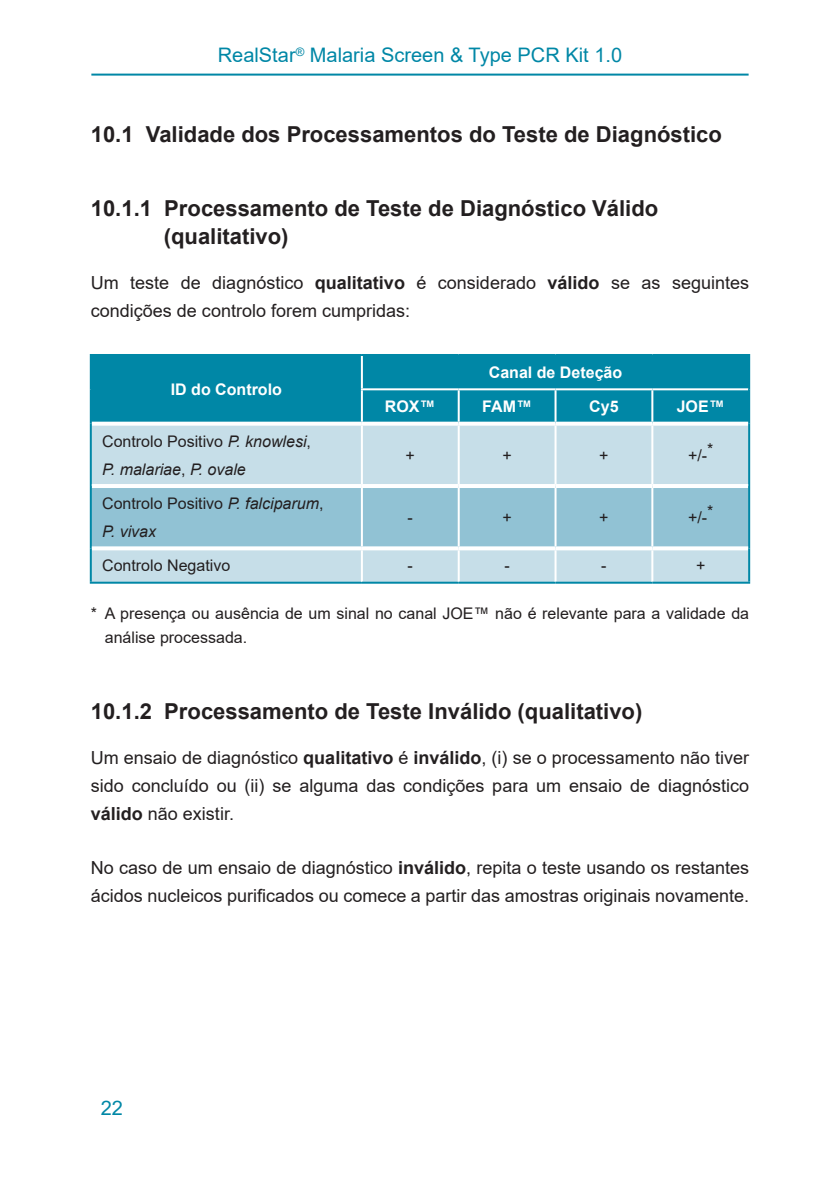
<style>
.page{position:relative;width:840px;height:1191px;background:#fff}
.page>*{position:absolute;margin:0;border:0;box-sizing:border-box;transform-origin:0 0}
.Level_3{font:700 22px "Arial";color:#231f20}
.Level_2{font:700 22px "Arial";color:#231f20}
.Seitenkopf{font:20px "Arial";color:#0087a6}
.Mengentext{font:18px/28px "Arial";color:#231f20}
.Fussnote{font:16px/24px "Arial";color:#231f20}
.Mengentext_links{font:italic 16px/28px "Arial";color:#231f20}
.Kopfzeile{font:700 16px "Arial";color:#fff}
.Mengentext_zentriert{font:16px "Arial";color:#231f20}
.Mengentext_links-2{font:16px "Arial";color:#231f20}
.s1{font-weight:700}
.s2{font-style:normal}
</style>
<div class="page">
<hr style="left:91px;top:74px;width:657px;height:2px;background:#0087a6">
<div style="left:92px;top:356px;width:655px;height:66px;background:#0087a6"></div>
<div style="left:92px;top:426px;width:655px;height:155px;background:#c6dee8"></div>
<div style="left:92px;top:488px;width:655px;height:58px;background:#91c2d4"></div>
<hr style="left:90px;top:354px;width:272px;height:2px;background:#0087a6">
<hr style="left:90px;top:356px;width:2px;height:33px;background:#0087a6">
<hr style="left:90px;top:389px;width:2px;height:35px;background:#0087a6">
<svg style="left:92px;top:422px;width:270px;height:4px"></svg>
<hr style="left:362px;top:354px;width:96px;height:2px;background:#0087a6">
<hr style="left:458px;top:354px;width:97px;height:2px;background:#0087a6">
<hr style="left:555px;top:354px;width:97px;height:2px;background:#0087a6">
<hr style="left:652px;top:354px;width:97px;height:2px;background:#0087a6">
<hr style="left:747px;top:356px;width:2px;height:33px;background:#0087a6">
<hr style="left:361px;top:356px;width:2px;height:32px;background:#fff">
<hr style="left:361px;top:388px;width:97px;height:2px;background:#fff">
<hr style="left:361px;top:390px;width:2px;height:32px;background:#fff">
<svg style="left:362px;top:425px;width:96px;height:1px"></svg>
<hr style="left:458px;top:388px;width:97px;height:2px;background:#fff">
<hr style="left:457px;top:390px;width:2px;height:32px;background:#fff">
<svg style="left:458px;top:422px;width:97px;height:4px"></svg>
<hr style="left:555px;top:388px;width:97px;height:2px;background:#fff">
<hr style="left:554px;top:390px;width:2px;height:32px;background:#fff">
<svg style="left:555px;top:422px;width:97px;height:4px"></svg>
<hr style="left:652px;top:388px;width:95px;height:2px;background:#fff">
<hr style="left:651px;top:390px;width:2px;height:32px;background:#fff">
<hr style="left:747px;top:389px;width:2px;height:35px;background:#0087a6">
<svg style="left:652px;top:422px;width:95px;height:4px"></svg>
<hr style="left:90px;top:424px;width:2px;height:62px;background:#0087a6">
<hr style="left:361px;top:426px;width:2px;height:58px;background:#fff">
<hr style="left:457px;top:426px;width:2px;height:58px;background:#fff">
<hr style="left:554px;top:426px;width:2px;height:58px;background:#fff">
<hr style="left:651px;top:426px;width:2px;height:58px;background:#fff">
<hr style="left:747px;top:424px;width:2px;height:62px;background:#0087a6">
<hr style="left:92px;top:484px;width:270px;height:4px;background:#fff">
<hr style="left:90px;top:486px;width:2px;height:62px;background:#0087a6">
<hr style="left:362px;top:484px;width:96px;height:4px;background:#fff">
<hr style="left:361px;top:488px;width:2px;height:58px;background:#fff">
<hr style="left:458px;top:484px;width:97px;height:4px;background:#fff">
<hr style="left:457px;top:488px;width:2px;height:58px;background:#fff">
<hr style="left:555px;top:484px;width:97px;height:4px;background:#fff">
<hr style="left:554px;top:488px;width:2px;height:58px;background:#fff">
<hr style="left:652px;top:484px;width:95px;height:4px;background:#fff">
<hr style="left:651px;top:488px;width:2px;height:58px;background:#fff">
<hr style="left:747px;top:486px;width:2px;height:62px;background:#0087a6">
<svg style="left:92px;top:546px;width:270px;height:4px"></svg>
<hr style="left:90px;top:548px;width:2px;height:33px;background:#0087a6">
<hr style="left:90px;top:581px;width:272px;height:2px;background:#0087a6">
<svg style="left:362px;top:546px;width:96px;height:4px"></svg>
<hr style="left:361px;top:550px;width:2px;height:31px;background:#fff">
<hr style="left:362px;top:581px;width:96px;height:2px;background:#0087a6">
<svg style="left:458px;top:546px;width:97px;height:4px"></svg>
<hr style="left:457px;top:550px;width:2px;height:31px;background:#fff">
<hr style="left:458px;top:581px;width:97px;height:2px;background:#0087a6">
<svg style="left:555px;top:546px;width:97px;height:4px"></svg>
<hr style="left:554px;top:550px;width:2px;height:31px;background:#fff">
<hr style="left:555px;top:581px;width:97px;height:2px;background:#0087a6">
<svg style="left:652px;top:546px;width:95px;height:4px"></svg>
<hr style="left:651px;top:550px;width:2px;height:31px;background:#fff">
<hr style="left:747px;top:548px;width:2px;height:33px;background:#0087a6">
<hr style="left:652px;top:581px;width:97px;height:2px;background:#0087a6">
<p class="Seitenkopf" style="left:218px;top:41px;width:405px">RealStar<sup>®</sup> Malaria Screen &amp; Type PCR Kit 1.0</p>
<p class="Level_2" style="left:91px;top:119px;width:632px">10.1 Validade dos Processamentos do Teste de Diagnóstico</p>
<p class="Level_3" style="left:91px;top:192px;width:568px">10.1.1 Processamento de Teste de Diagnóstico Válido</p>
<p class="Level_3" style="left:164px;top:220px;width:126px">(qualitativo)</p>
<p class="Mengentext" style="left:91px;top:268px;width:659px">Um teste de diagnóstico <span class="s1">qualitativo</span> é considerado <span class="s1">válido</span> se as seguintes condições de controlo forem cumpridas:</p>
<p class="Kopfzeile" style="left:171px;top:378px;width:113px">ID do Controlo</p>
<p class="Mengentext_links" style="left:102px;top:427px;width:210px"><span class="s2">Controlo Positivo</span> P. knowlesi<span class="s2">,<br></span>P. malariae<span class="s2">,</span> P. ovale</p>
<p class="Mengentext_links" style="left:102px;top:489px;width:223px"><span class="s2">Controlo Positivo</span> P. falciparum<span class="s2">,<br></span>P. vivax</p>
<p class="Kopfzeile" style="left:488px;top:361px;width:135px">Canal de Deteção</p>
<p class="Kopfzeile" style="left:385px;top:395px;width:52px">ROX™</p>
<p class="Kopfzeile" style="left:482px;top:395px;width:51px">FAM™</p>
<p class="Kopfzeile" style="left:589px;top:395px;width:31px">Cy5</p>
<p class="Kopfzeile" style="left:676px;top:395px;width:50px">JOE™</p>
<p class="Mengentext_zentriert" style="left:405px;top:444px;width:11px">+</p>
<p class="Mengentext_zentriert" style="left:502px;top:444px;width:11px">+</p>
<p class="Mengentext_zentriert" style="left:599px;top:444px;width:11px">+</p>
<p class="Mengentext_zentriert" style="left:687px;top:444px;width:27px">+/-*</p>
<p class="Mengentext_zentriert" style="left:407px;top:506px;width:7px">-</p>
<p class="Mengentext_zentriert" style="left:502px;top:506px;width:11px">+</p>
<p class="Mengentext_zentriert" style="left:599px;top:506px;width:11px">+</p>
<p class="Mengentext_zentriert" style="left:687px;top:506px;width:27px">+/-*</p>
<p class="Mengentext_links-2" style="left:102px;top:555px;width:130px">Controlo Negativo</p>
<p class="Mengentext_zentriert" style="left:407px;top:555px;width:7px">-</p>
<p class="Mengentext_zentriert" style="left:504px;top:555px;width:7px">-</p>
<p class="Mengentext_zentriert" style="left:601px;top:555px;width:7px">-</p>
<p class="Mengentext_zentriert" style="left:695px;top:555px;width:11px">+</p>
<p class="Fussnote" style="left:105px;top:601px;width:645px;text-indent:-14px">* A presença ou ausência de um sinal no canal JOE™ não é relevante para a validade da análise processada.</p>
<p class="Level_3" style="left:91px;top:696px;width:553px">10.1.2 Processamento de Teste Inválido (qualitativo)</p>
<p class="Mengentext" style="left:91px;top:744px;width:659px;text-align:justify">Um ensaio de diagnóstico <span class="s1">qualitativo</span> é <span class="s1">inválido</span>, (i) se o processamento não tiver sido concluído ou (ii) se alguma das condições para um ensaio de diagnóstico <span class="s1">válido</span> não existir.</p>
<p class="Mengentext" style="left:91px;top:854px;width:659px">No caso de um ensaio de diagnóstico <span class="s1">inválido</span>, repita o teste usando os restantes ácidos nucleicos purificados ou comece a partir das amostras originais novamente.</p>
<p class="Seitenkopf" style="left:101px;top:1094px;width:24px">22</p>
</div>
